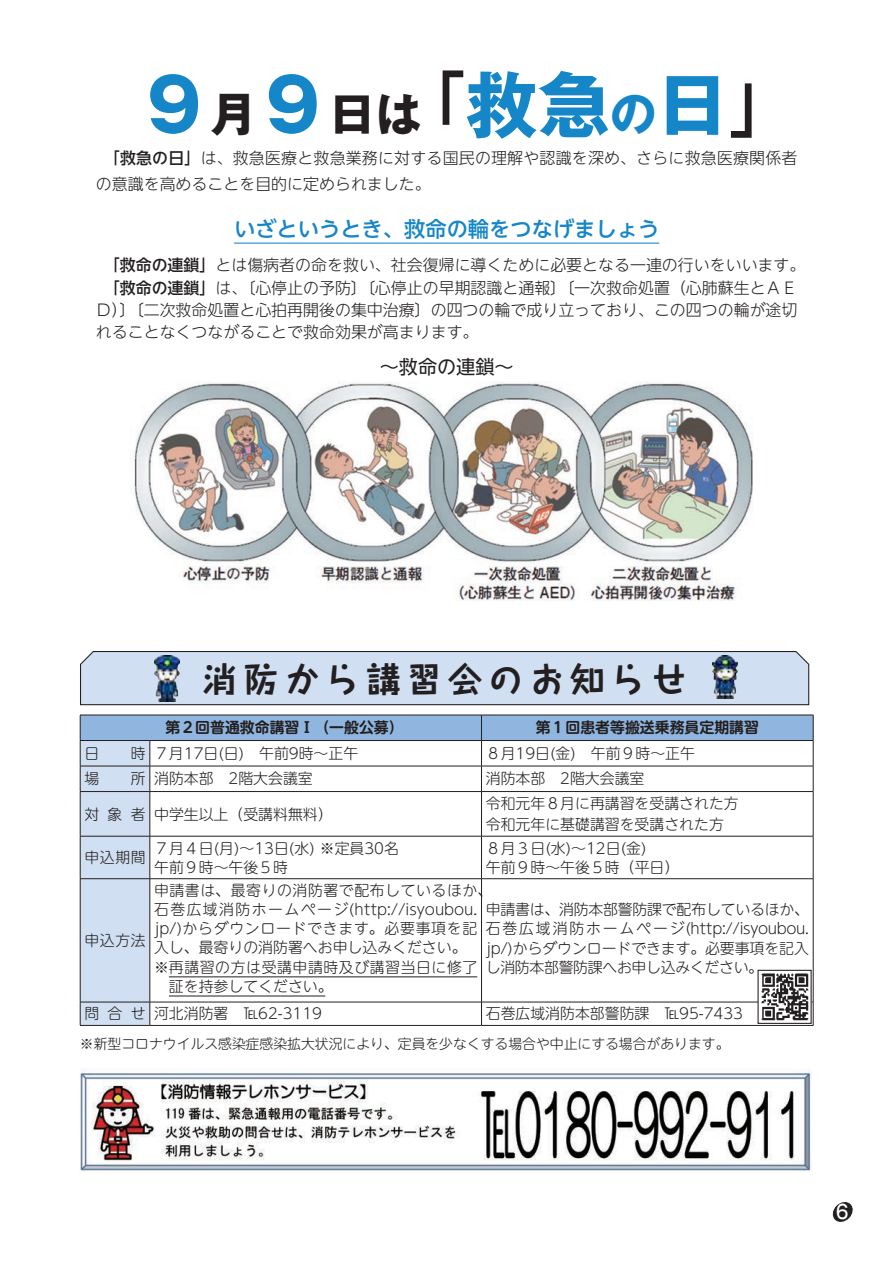
<style>
.page{position:relative;width:893px;height:1263px;background:#fff}
.page>*{position:absolute;margin:0;border:0;box-sizing:border-box;transform-origin:0 0}
.t1{font:700 71.85px "Gothic MB101 Pr 6 N";color:#1586c8}
.t2{font:700 57.45px "Gothic MB101 Pr 6 N";color:#231f20}
.t3{font:700 46.8px "Gothic MB101 Pr 6 N";color:#231f20}
.t4{font:700 34.05px "Taka Hand Std";letter-spacing:.2em;color:#231f20}
.t5{font:500 21.3px "UD Shin Go NT Pro";color:#1586c8}
.t6{font:19.2px "UD Shin Go NT Pro";color:#231f20}
.t7{font:500 19.2px "Gothic MB101 Pr 6 N";color:#fff;scale:.85 1}
.t8{font:300 15.9px/25.5px "UD Shin Go NT Pro";color:#231f20}
.t9{font:300 14.85px/19.2px "UD Shin M Go Pro";color:#231f20}
.t10{font:300 14.85px "UD Shin M Go Pro";letter-spacing:.04em;color:#231f20}
.t11{font:700 14.85px "UD Shin M Go Pro De";color:#231f20}
.t12{font:300 14.85px "UD Shin M Go Pro";letter-spacing:.095em;color:#231f20}
.t13{font:300 14.85px "UD Shin M Go Pro";letter-spacing:.045em;color:#231f20}
.t14{font:300 13.8px "UD Shin M Go Pro";color:#231f20}
.s1{font-size:46.8px}
.s2{font-weight:500}
</style>
<div class="page">
<svg style="left:832px;top:1202px;width:21px;height:20px"></svg>
<img style="left:133px;top:382px;width:620px;height:219px">
<hr style="left:234px;top:243px;width:425px;height:1px;background:#1586c8">
<svg style="left:80px;top:651px;width:730px;height:55px;background:#c9d7e7"></svg>
<svg style="left:80px;top:715px;width:734px;height:310px"></svg>
<hr style="left:80px;top:1025px;width:70px;height:1px;background:#231f20">
<hr style="left:150px;top:1025px;width:331px;height:1px;background:#231f20">
<hr style="left:481px;top:1025px;width:332px;height:1px;background:#231f20">
<hr style="left:169px;top:976px;width:308px;height:1px;background:#231f20">
<hr style="left:169px;top:996px;width:156px;height:1px;background:#231f20">
<img style="left:154px;top:656px;width:25px;height:45px">
<img style="left:712px;top:656px;width:25px;height:43px">
<img style="left:80px;top:1068px;width:731px;height:104px">
<div style="left:758px;top:970px;width:53px;height:53px;background:#fff"></div>
<img style="left:761px;top:973px;width:47px;height:48px">
<div style="left:757px;top:970px;width:55px;height:54px;border:1px solid #231f20"></div>
<h1 class="t1" style="left:138px;top:45px;width:73px">９</h1>
<h3 class="t3" style="left:210px;top:76px;width:48px">月</h3>
<h1 class="t1" style="left:257px;top:45px;width:73px">９</h1>
<h3 class="t3" style="left:329px;top:76px;width:95px">日は</h3>
<h2 class="t2" style="left:408px;top:50px;width:59px">「</h2>
<h1 class="t1" style="left:466px;top:45px;width:264px">救急<span class="s1">の</span>日</h1>
<h2 class="t2" style="left:728px;top:63px;width:59px">「</h2>
<p class="t8" style="left:96px;top:145px;width:703px"><span class="s2">　「救急の日」</span>は、救急医療と救急業務に対する国民の理解や認識を深め、さらに救急医療関係者の意識を高めることを目的に定められました。</p>
<h3 class="t5" style="left:234px;top:211px;width:427px">いざというとき、救命の輪をつなげましょう</h3>
<p class="t8" style="left:104px;top:252px;width:703px"><span class="s2">「救命の連鎖」</span>とは傷病者の命を救い、社会復帰に導くために必要となる一連の行いをいいます。</p>
<p class="t8" style="left:104px;top:274px;width:695px"><span class="s2">「救命の連鎖」</span>は、〔心停止の予防〕〔心停止の早期認識と通報〕〔一次救命処置（心肺蘇生とＡＥ</p>
<p class="t8" style="left:96px;top:297px;width:703px">Ｄ）〕〔二次救命処置と心拍再開後の集中治療〕の四つの輪で成り立っており、この四つの輪が途切</p>
<p class="t8" style="left:96px;top:319px;width:384px">れることなくつながることで救命効果が高まります。</p>
<p class="t6" style="left:380px;top:351px;width:135px">～救命の連鎖~</p>
<h3 class="t4" style="left:203px;top:655px;width:485px">消防から講習会のお知らせ</h3>
<p class="t11" style="left:536px;top:716px;width:225px">第１回患者等搬送乗務員定期講習</p>
<p class="t11" style="left:166px;top:716px;width:240px">第２回普通救命講習Ⅰ（一般公募）</p>
<p class="t9" style="left:84px;top:743px;width:16px">日</p>
<p class="t9" style="left:131px;top:743px;width:16px">時</p>
<p class="t9" style="left:154px;top:743px;width:206px">７月17日日( )　午前9時～正午</p>
<p class="t9" style="left:486px;top:743px;width:211px">８月19日金( )　午前９時～正午</p>
<p class="t9" style="left:84px;top:768px;width:16px">場</p>
<p class="t9" style="left:131px;top:768px;width:16px">所</p>
<p class="t9" style="left:154px;top:768px;width:160px">消防本部　2階大会議室</p>
<p class="t9" style="left:486px;top:768px;width:160px">消防本部　2階大会議室</p>
<p class="t9" style="left:84px;top:803px;width:63px">対象者</p>
<p class="t9" style="left:154px;top:803px;width:180px">中学生以上（受講料無料）</p>
<p class="t9" style="left:486px;top:793px;width:254px">令和元年８月に再講習を受講された方</p>
<p class="t9" style="left:486px;top:814px;width:240px">令和元年に基礎講習を受講された方</p>
<p class="t9" style="left:85px;top:847px;width:63px">申込期間</p>
<p class="t9" style="left:154px;top:837px;width:246px">７月４日月( )～13日水( ) ※定員30名</p>
<p class="t9" style="left:154px;top:857px;width:135px">午前９時～午後５時</p>
<p class="t9" style="left:486px;top:837px;width:195px">８月３日水( )～12日金( (<br>午前９時～午後５時（平日(</p>
<p class="t10" style="left:154px;top:878px;width:340px">申請書は、最寄りの消防署で配布しているほか、</p>
<p class="t12" style="left:154px;top:897px;width:325px">石巻広域消防ホームページ(http://isyoubou.</p>
<p class="t13" style="left:154px;top:917px;width:325px">jp )/ からダウンロードできます。必要事項を記</p>
<p class="t9" style="left:154px;top:937px;width:314px">入し、最寄りの消防署へお申し込みください。</p>
<p class="t10" style="left:154px;top:955px;width:325px">※再講習の方は受講申請時及び講習当日に修了</p>
<p class="t9" style="left:169px;top:976px;width:165px">証を持参してください。</p>
<p class="t9" style="left:486px;top:899px;width:325px;text-align:justify">申請書は、消防本部警防課で配布しているほか、石巻広域消防ホームページ(http://isyoubou. jp )/ からダウンロードできます。必要事項を記入し消防本部警防課へお申し込みください。</p>
<p class="t9" style="left:664px;top:1003px;width:80px">TEL95-7433</p>
<p class="t9" style="left:85px;top:930px;width:63px">申込方法</p>
<p class="t9" style="left:84px;top:1003px;width:63px">問合せ</p>
<p class="t14" style="left:80px;top:1032px;width:651px">※新型コロナウイルス感染症感染拡大状況により、定員を少なくする場合や中止にする場合があります。</p>
<p class="t9" style="left:486px;top:1003px;width:165px">石巻広域消防本部警防課</p>
<p class="t9" style="left:154px;top:1003px;width:169px">河北消防署　℡62-3119</p>
<p class="t7" style="left:836px;top:1196px;width:16px">6</p>
</div>
